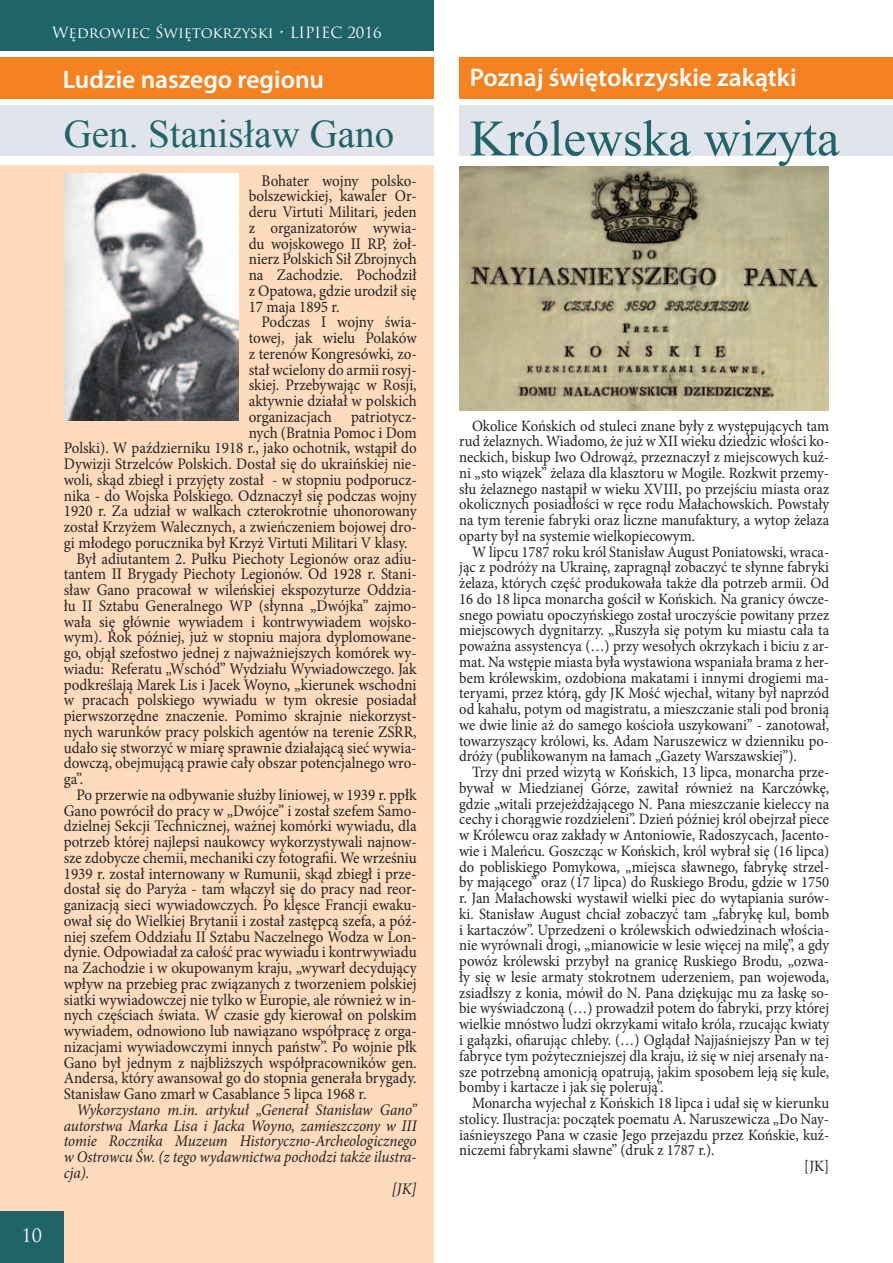
<style>
.page{position:relative;width:893px;height:1263px;background:#fff}
.page>*{position:absolute;margin:0;border:0;box-sizing:border-box;transform-origin:0 0}
.t1{font:51px "Times New Roman";color:#1e6468}
.t2{font:39px "Times New Roman";color:#1e6468}
.t3{font:600 25.5px "Myriad Pro";color:#fff}
.t4{font:18px "Trajan Pro";color:#fff}
.t5{font:16.2px/15.8px "Minion Pro";color:#231f20;text-align:justify;scale:.93 1}
.t6{font:italic 16.2px "Minion Pro";letter-spacing:-.005em;color:#231f20;scale:.93 1}
.t7{font:15.75px/15.8px "Minion Pro";color:#231f20;text-align:justify;scale:.93 1}
.t8{font:15px "Trajan Pro";color:#fff}
</style>
<div class="page">
<div style="left:0;top:0;width:434px;height:1263px;background:#fddbbc"></div>
<div style="left:0;top:0;width:434px;height:51px;background:#1e6468"></div>
<div style="left:0;top:1212px;width:64px;height:51px;background:#1e6468"></div>
<div style="left:0;top:60px;width:436px;height:104px;background:#fff"></div>
<div style="left:0;top:51px;width:441px;height:104px;background:#fff"></div>
<div style="left:0;top:105px;width:434px;height:50px;background:#e1e5eb"></div>
<div style="left:459px;top:105px;width:434px;height:50px;background:#e1e5eb"></div>
<div style="left:0;top:58px;width:434px;height:41px;background:#f58220"></div>
<div style="left:459px;top:58px;width:434px;height:41px;background:#f58220"></div>
<img style="left:459px;top:167px;width:370px;height:244px">
<img style="left:64px;top:174px;width:174px;height:246px">
<p class="t8" style="left:52px;top:23px;width:331px">Wędrowiec Świętokrzyski • LIPIEC 2016</p>
<h3 class="t3" style="left:63px;top:63px;width:263px">Ludzie naszego regionu</h3>
<h3 class="t3" style="left:470px;top:61px;width:328px">Poznaj świętokrzyskie zakątki</h3>
<h2 class="t2" style="left:64px;top:107px;width:332px">Gen. Stanisław Gano</h2>
<h1 class="t1" style="left:470px;top:104px;width:371px">Królewska wizyta</h1>
<p class="t5" style="left:249px;top:173px;width:182px;text-indent:13px">Bohater wojny polsko&shy;bolszewickiej, kawaler Or&shy;deru Virtuti Militari, jeden z organizatorów wywia&shy;du wojskowego II RP, żoł&shy;nierz Polskich Sił Zbrojnych na Zachodzie. Pochodził z Opatowa, gdzie urodził się 17 maja 1895 r.</p>
<p class="t5" style="left:261px;top:314px;width:168px">Podczas I wojny świa-</p>
<p class="t5" style="left:249px;top:330px;width:182px">towej, jak wielu Polaków</p>
<p class="t5" style="left:249px;top:346px;width:182px">z terenów Kongresówki, zo-</p>
<p class="t5" style="left:249px;top:362px;width:182px">stał wcielony do armii rosyj-</p>
<p class="t5" style="left:249px;top:377px;width:182px">skiej. Przebywając w Rosji,</p>
<p class="t5" style="left:249px;top:393px;width:182px">aktywnie działał w polskich</p>
<p class="t5" style="left:249px;top:409px;width:182px">organizacjach patriotycz-</p>
<p class="t5" style="left:249px;top:425px;width:182px">nych (Bratnia Pomoc i Dom</p>
<p class="t5" style="left:64px;top:440px;width:381px">Polski). W październiku 1918 r., jako ochotnik, wstąpił do</p>
<p class="t5" style="left:64px;top:456px;width:381px">Dywizji Strzelców Polskich. Dostał się do ukraińskiej nie-</p>
<p class="t5" style="left:64px;top:472px;width:381px">woli, skąd zbiegł i przyjęty został - w stopniu podporucz-</p>
<p class="t5" style="left:64px;top:488px;width:381px">nika - do Wojska Polskiego. Odznaczył się podczas wojny</p>
<p class="t5" style="left:64px;top:503px;width:381px">1920 r. Za udział w walkach czterokrotnie uhonorowany</p>
<p class="t5" style="left:64px;top:519px;width:381px">został Krzyżem Walecznych, a zwieńczeniem bojowej dro-</p>
<p class="t5" style="left:64px;top:535px;width:371px">gi młodego porucznika był Krzyż Virtuti Militari V klasy.</p>
<p class="t5" style="left:77px;top:551px;width:367px">Był adiutantem 2. Pułku Piechoty Legionów oraz adiu-</p>
<p class="t5" style="left:64px;top:566px;width:381px">tantem II Brygady Piechoty Legionów. Od 1928 r. Stani-</p>
<p class="t5" style="left:64px;top:582px;width:381px">sław Gano pracował w wileńskiej ekspozyturze Oddzia-</p>
<p class="t5" style="left:64px;top:598px;width:381px">łu II Sztabu Generalnego WP (słynna „Dwójka” zajmo-</p>
<p class="t5" style="left:64px;top:614px;width:381px">wała się głównie wywiadem i kontrwywiadem wojsko-</p>
<p class="t5" style="left:64px;top:629px;width:381px">wym). Rok później, już w stopniu majora dyplomowane-</p>
<p class="t5" style="left:64px;top:645px;width:381px">go, objął szefostwo jednej z najważniejszych komórek wy-</p>
<p class="t5" style="left:64px;top:661px;width:381px">wiadu: Referatu „Wschód” Wydziału Wywiadowczego. Jak</p>
<p class="t5" style="left:64px;top:677px;width:381px">podkreślają Marek Lis i Jacek Woyno, „kierunek wschodni</p>
<p class="t5" style="left:64px;top:692px;width:381px">w pracach polskiego wywiadu w tym okresie posiadał</p>
<p class="t5" style="left:64px;top:708px;width:381px">pierwszorzędne znaczenie. Pomimo skrajnie niekorzyst-</p>
<p class="t5" style="left:64px;top:724px;width:381px">nych warunków pracy polskich agentów na terenie ZSRR,</p>
<p class="t5" style="left:64px;top:740px;width:381px">udało się stworzyć w miarę sprawnie działającą sieć wywia-</p>
<p class="t5" style="left:64px;top:755px;width:381px">dowczą, obejmującą prawie cały obszar potencjalnego wro-</p>
<p class="t5" style="left:64px;top:771px;width:23px">ga”.</p>
<p class="t5" style="left:77px;top:787px;width:367px">Po przerwie na odbywanie służby liniowej, w 1939 r. ppłk</p>
<p class="t5" style="left:64px;top:803px;width:381px">Gano powrócił do pracy w „Dwójce” i został szefem Samo-</p>
<p class="t5" style="left:64px;top:818px;width:381px">dzielnej Sekcji Technicznej, ważnej komórki wywiadu, dla</p>
<p class="t5" style="left:64px;top:834px;width:381px">potrzeb której najlepsi naukowcy wykorzystywali najnow-</p>
<p class="t5" style="left:64px;top:850px;width:381px">sze zdobycze chemii, mechaniki czy fotografii. We wrześniu</p>
<p class="t5" style="left:64px;top:865px;width:381px">1939 r. został internowany w Rumunii, skąd zbiegł i prze-</p>
<p class="t5" style="left:64px;top:881px;width:381px">dostał się do Paryża - tam włączył się do pracy nad reor-</p>
<p class="t5" style="left:64px;top:897px;width:381px">ganizacją sieci wywiadowczych. Po klęsce Francji ewaku-</p>
<p class="t5" style="left:64px;top:913px;width:381px">ował się do Wielkiej Brytanii i został zastępcą szefa, a póź-</p>
<p class="t5" style="left:64px;top:928px;width:381px">niej szefem Oddziału II Sztabu Naczelnego Wodza w Lon-</p>
<p class="t5" style="left:64px;top:944px;width:381px">dynie. Odpowiadał za całość prac wywiadu i kontrwywiadu</p>
<p class="t5" style="left:64px;top:960px;width:381px">na Zachodzie i w okupowanym kraju, „wywarł decydujący</p>
<p class="t5" style="left:64px;top:976px;width:381px">wpływ na przebieg prac związanych z tworzeniem polskiej</p>
<p class="t5" style="left:64px;top:991px;width:381px">siatki wywiadowczej nie tylko w Europie, ale również w in-</p>
<p class="t5" style="left:64px;top:1007px;width:381px">nych częściach świata. W czasie gdy kierował on polskim</p>
<p class="t5" style="left:64px;top:1023px;width:381px">wywiadem, odnowiono lub nawiązano współpracę z orga-</p>
<p class="t5" style="left:64px;top:1039px;width:381px">nizacjami wywiadowczymi innych państw”. Po wojnie płk</p>
<p class="t5" style="left:64px;top:1054px;width:381px">Gano był jednym z najbliższych współpracowników gen.</p>
<p class="t5" style="left:64px;top:1070px;width:381px">Andersa, który awansował go do stopnia generała brygady.</p>
<p class="t5" style="left:64px;top:1086px;width:327px">Stanisław Gano zmarł w Casablance 5 lipca 1968 r.</p>
<p class="t6" style="left:77px;top:1098px;width:367px">Wykorzystano m.in. artykuł „Generał Stanisław Gano”</p>
<p class="t6" style="left:64px;top:1114px;width:381px">autorstwa Marka Lisa i Jacka Woyno, zamieszczony w III</p>
<p class="t6" style="left:64px;top:1130px;width:381px">tomie Rocznika Muzeum Historyczno-Archeologicznego</p>
<p class="t6" style="left:64px;top:1146px;width:381px">w Ostrowcu Św. (z tego wydawnictwa pochodzi także ilustra-</p>
<p class="t6" style="left:64px;top:1161px;width:29px">cja).</p>
<p class="t6" style="left:392px;top:1177px;width:28px">[JK]</p>
<p class="t7" style="left:459px;top:418px;width:399px;text-indent:13px">Okolice Końskich od stuleci znane były z występujących tam rud żelaznych. Wiadomo, że już w XII wieku dziedzic włości ko&shy;neckich, biskup Iwo Odrowąż, przeznaczył z miejscowych kuź&shy;ni „sto wiązek” żelaza dla klasztoru w Mogile. Rozkwit przemy&shy;słu żelaznego nastąpił w wieku XVIII, po przejściu miasta oraz okolicznych posiadłości w ręce rodu Małachowskich. Powstały na tym terenie fabryki oraz liczne manufaktury, a wytop żelaza oparty był na systemie wielkopiecowym.</p>
<p class="t7" style="left:459px;top:544px;width:399px;text-indent:13px">W lipcu 1787 roku król Stanisław August Poniatowski, wraca&shy;jąc z podróży na Ukrainę, zapragnął zobaczyć te słynne fabryki żelaza, których część produkowała także dla potrzeb armii. Od 16 do 18 lipca monarcha gościł w Końskich. Na granicy ówcze&shy;snego powiatu opoczyńskiego został uroczyście powitany przez miejscowych dygnitarzy. „Ruszyła się potym ku miastu cała ta poważna assystencya (…) przy wesołych okrzykach i biciu z ar&shy;mat. Na wstępie miasta była wystawiona wspaniała brama z her&shy;bem królewskim, ozdobiona makatami i innymi drogiemi ma&shy;teryami, przez którą, gdy JK Mość wjechał, witany był naprzód od kahału, potym od magistratu, a mieszczanie stali pod bronią we dwie linie aż do samego kościoła uszykowani” - zanotował, towarzyszący królowi, ks. Adam Naruszewicz w dzienniku po&shy;dróży (publikowanym na łamach „Gazety Warszawskiej”).</p>
<p class="t7" style="left:459px;top:764px;width:399px;text-indent:13px">Trzy dni przed wizytą w Końskich, 13 lipca, monarcha prze&shy;bywał w Miedzianej Górze, zawitał również na Karczówkę, gdzie „witali przejeżdżającego N. Pana mieszczanie kieleccy na cechy i chorągwie rozdzieleni”. Dzień później król obejrzał piece w Królewcu oraz zakłady w Antoniowie, Radoszycach, Jacento&shy;wie i Maleńcu. Goszcząc w Końskich, król wybrał się (16 lipca) do pobliskiego Pomykowa, „miejsca sławnego, fabrykę strzel&shy;by mającego” oraz (17 lipca) do Ruskiego Brodu, gdzie w 1750 r. Jan Małachowski wystawił wielki piec do wytapiania surów&shy;ki. Stanisław August chciał zobaczyć tam „fabrykę kul, bomb i kartaczów”. Uprzedzeni o królewskich odwiedzinach włościa&shy;nie wyrównali drogi, „mianowicie w lesie więcej na milę”, a gdy powóz królewski przybył na granicę Ruskiego Brodu, „ozwa&shy;ły się w lesie armaty stokrotnem uderzeniem, pan wojewoda, zsiadłszy z konia, mówił do N. Pana dziękując mu za łaskę so&shy;bie wyświadczoną (…) prowadził potem do fabryki, przy której wielkie mnóstwo ludzi okrzykami witało króla, rzucając kwiaty i gałązki, ofiarując chleby. (…) Oglądał Najjaśniejszy Pan w tej fabryce tym pożyteczniejszej dla kraju, iż się w niej arsenały na&shy;sze potrzebną amonicją opatrują, jakim sposobem leją się kule, bomby i kartacze i jak się polerują”.</p>
<p class="t7" style="left:472px;top:1095px;width:386px">Monarcha wyjechał z Końskich 18 lipca i udał się w kierunku</p>
<p class="t7" style="left:459px;top:1111px;width:399px">stolicy. Ilustracja: początek poematu A. Naruszewicza „Do Nay-</p>
<p class="t7" style="left:459px;top:1127px;width:399px">iaśnieyszego Pana w czasie Jego przejazdu przez Końskie, kuź-</p>
<p class="t7" style="left:459px;top:1142px;width:276px">niczemi fabrykami sławne” (druk z 1787 r.).</p>
<p class="t7" style="left:804px;top:1158px;width:28px">[JK]</p>
<p class="t4" style="left:22px;top:1224px;width:22px">10</p>
</div>
